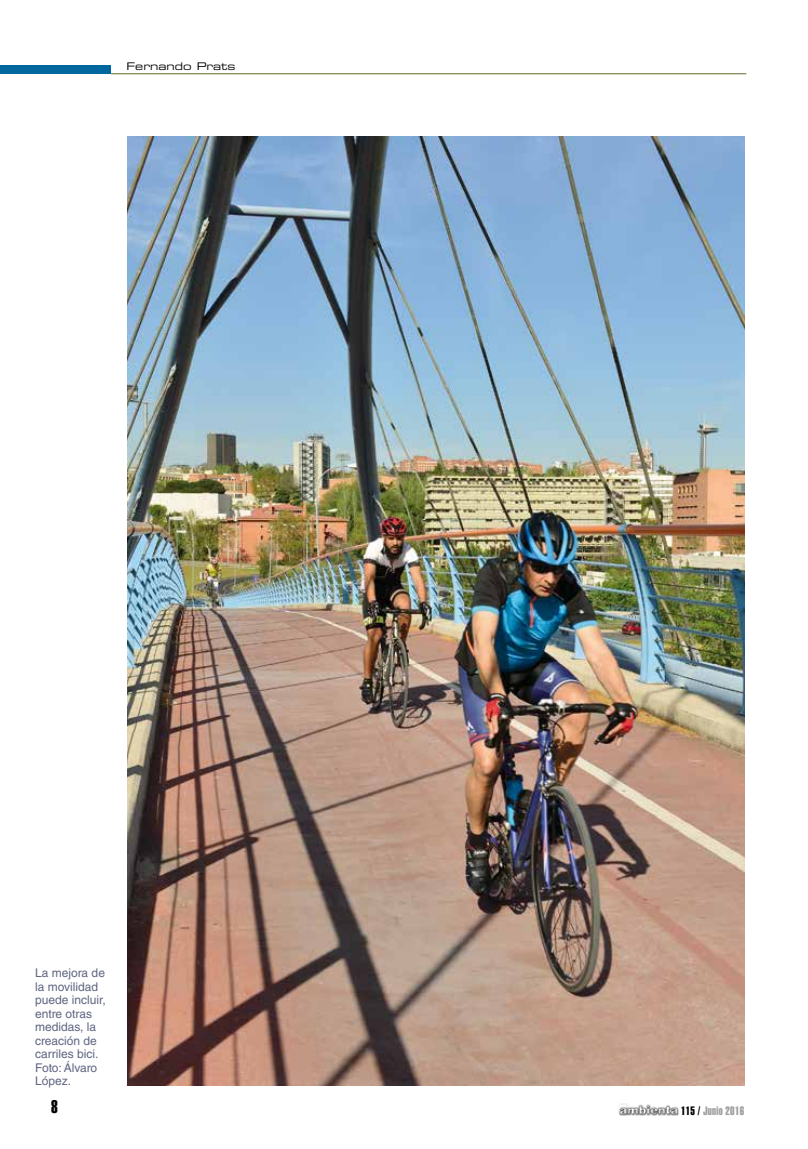
<style>
.page{position:relative;width:808px;height:1149px;background:#fff}
.page>*{position:absolute;margin:0;border:0;box-sizing:border-box;transform-origin:0 0}
.t1{font:18px "Helvetica LT Std Extra Comp";color:#000}
.t2{font:12px/13.5px "Helvetica LT Std";color:#5f6581}
.t3{font:12px "Helvetica LT Std Extra Comp";letter-spacing:.025em;color:#9c9e9f}
.t4{font:10.5px "Eurostile LT Std Ex 2";color:#000}
.s1{color:#000}
</style>
<div class="page">
<div style="left:0;top:65px;width:111px;height:9px;background:#00689e"></div>
<hr style="left:111px;top:73px;width:635px;height:1px;background:#5f6d27">
<img style="left:618px;top:1103px;width:61px;height:13px">
<img style="left:128px;top:136px;width:616px;height:948px">
<p class="t4" style="left:126px;top:59px;width:111px">Fernando Prats</p>
<p class="t2" style="left:35px;top:965px;width:72px">La mejora de la movilidad puede incluir, entre otras medidas, la creación de carriles bici.<br>Foto: Álvaro<br>López.</p>
<h1 class="t1" style="left:51px;top:1095px;width:8px">8</h1>
<p class="t3" style="left:681px;top:1103px;width:65px"><span class="s1">115 /</span> Junio 2016</p>
</div>
